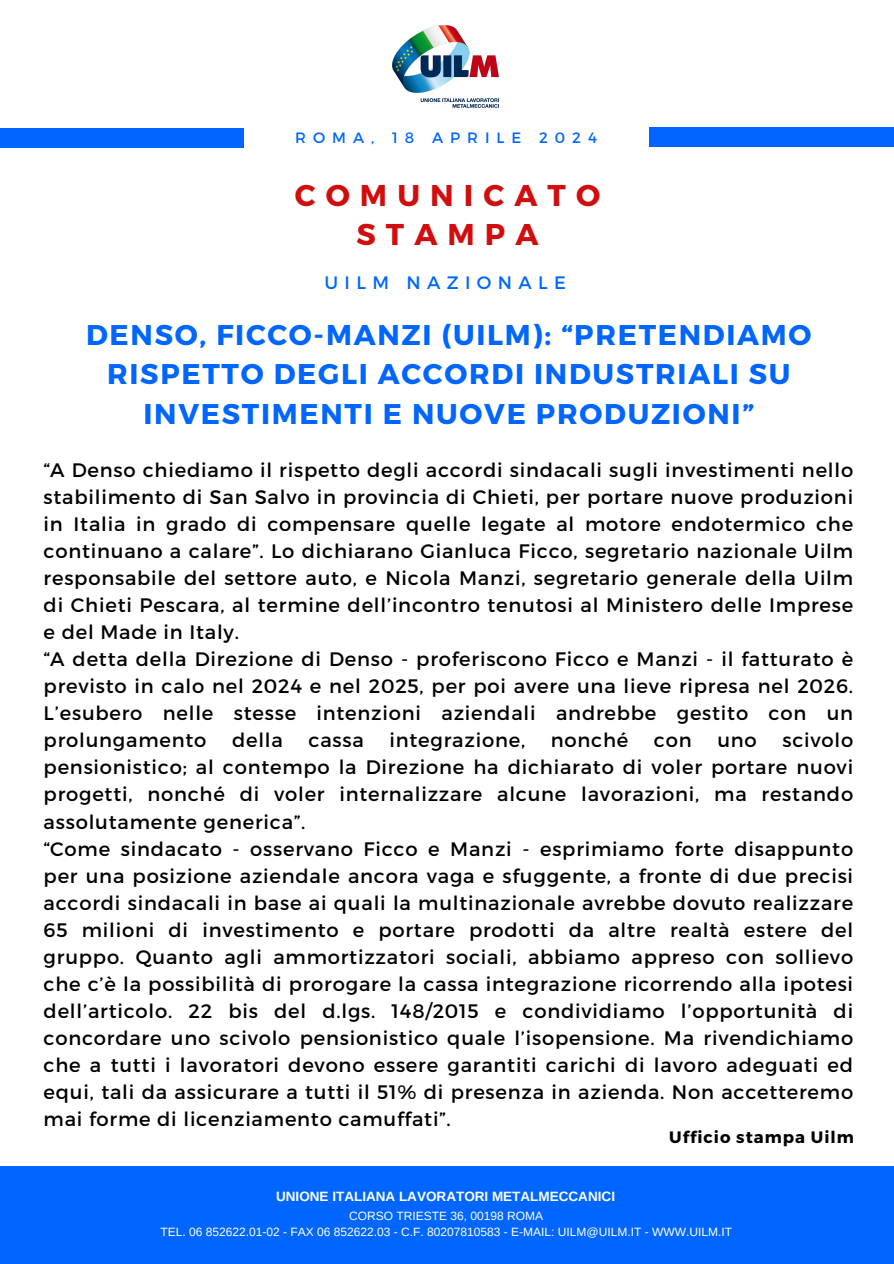
<style>
.page{position:relative;width:894px;height:1264px;background:#fff}
.page>*{position:absolute;margin:0;border:0;box-sizing:border-box;transform-origin:0 0}
.t1{font:700 30px/38.2px "Montserrat";letter-spacing:.335em;color:#d10e0e;text-align:center}
.t2{font:700 28.5px/39.3px "Montserrat";letter-spacing:.06em;color:#06f;text-align:center}
.t3{font:19.5px/27px "Montserrat";letter-spacing:.04em;color:#000;text-align:justify}
.t4{font:18px "Montserrat";letter-spacing:.355em;color:#06f}
.t5{font:700 16.5px "Montserrat";letter-spacing:.06em;color:#000}
.t6{font:15px "Montserrat";letter-spacing:.465em;color:#06f}
.t7{font:700 13.5px "Arimo";color:#fff}
.t8{font:12px "Arimo";color:#fff}
</style>
<div class="page">
<div style="left:0;top:128px;width:243px;height:19px;background:#06f"></div>
<div style="left:648px;top:128px;width:245px;height:19px;background:#06f"></div>
<img style="left:392px;top:25px;width:106px;height:82px">
<div style="left:0;top:1166px;width:893px;height:97px;background:#06f"></div>
<p class="t6" style="left:295px;top:128px;width:303px">ROMA, 18 APRILE 2024</p>
<h1 class="t1" style="left:295px;top:175px;width:307px">COMUNICATO<br>STAMPA</h1>
<h2 class="t4" style="left:324px;top:270px;width:243px">UILM NAZIONALE</h2>
<h2 class="t2" style="left:86px;top:313px;width:726px">DENSO, FICCO-MANZI (UILM): “PRETENDIAMO<br>RISPETTO DEGLI ACCORDI INDUSTRIALI SU<br>INVESTIMENTI E NUOVE PRODUZIONI”</h2>
<h3 class="t3" style="left:44px;top:456px;width:810px;text-align:left">“A Denso chiediamo il rispetto degli accordi sindacali sugli investimenti nello stabilimento di San Salvo in provincia di Chieti, per portare nuove produzioni in Italia in grado di compensare quelle legate al motore endotermico che continuano a calare”. Lo dichiarano Gianluca Ficco, segretario nazionale Uilm responsabile del settore auto, e Nicola Manzi, segretario generale della Uilm di Chieti Pescara, al termine dell’incontro tenutosi al Ministero delle Imprese e del Made in Italy.<br>“A detta della Direzione di Denso - proferiscono Ficco e Manzi - il fatturato è previsto in calo nel 2024 e nel 2025, per poi avere una lieve ripresa nel 2026.<br>L’esubero nelle stesse intenzioni aziendali andrebbe gestito con un prolungamento</h3>
<h3 class="t3" style="left:232px;top:726px;width:52px">della</h3>
<h3 class="t3" style="left:308px;top:726px;width:57px">cassa</h3>
<h3 class="t3" style="left:389px;top:726px;width:137px">integrazione,</h3>
<h3 class="t3" style="left:550px;top:726px;width:79px">nonché</h3>
<h3 class="t3" style="left:653px;top:726px;width:39px">con</h3>
<h3 class="t3" style="left:717px;top:726px;width:41px">uno</h3>
<h3 class="t3" style="left:44px;top:726px;width:810px;text-indent:738px">scivolo pensionistico; al contempo la Direzione ha dichiarato di voler portare nuovi progetti, nonché di voler internalizzare alcune lavorazioni, ma restando assolutamente generica”.</h3>
<p class="t3" style="left:44px;top:834px;width:810px">“Come sindacato - osservano Ficco e Manzi - esprimiamo forte disappunto per una posizione aziendale ancora vaga e sfuggente, a fronte di due precisi accordi sindacali in base ai quali la multinazionale avrebbe dovuto realizzare 65 milioni di investimento e portare prodotti da altre realtà estere del gruppo. Quanto agli ammortizzatori sociali, abbiamo appreso con sollievo che c’è la possibilità di prorogare la cassa integrazione ricorrendo alla ipotesi dell’articolo. 22 bis del d.lgs. 148/2015 e condividiamo l’opportunità di concordare uno scivolo pensionistico quale l’isopensione. Ma rivendichiamo che a tutti i lavoratori devono essere garantiti carichi di lavoro adeguati ed equi, tali da assicurare a tutti il 51% di presenza in azienda. Non accetteremo mai forme di licenziamento camuffati”.</p>
<p class="t5" style="left:669px;top:1126px;width:186px">Ufficio stampa Uilm</p>
<h5 class="t7" style="left:276px;top:1188px;width:340px">UNIONE ITALIANA LAVORATORI METALMECCANICI</h5>
<h6 class="t8" style="left:349px;top:1208px;width:195px">CORSO TRIESTE 36, 00198 ROMA</h6>
<p class="t8" style="left:160px;top:1224px;width:573px">TEL. 06 852622.01-02 - FAX 06 852622.03 - C.F. 80207810583 - E-MAIL: UILM@UILM.IT - WWW.UILM.IT</p>
</div>
